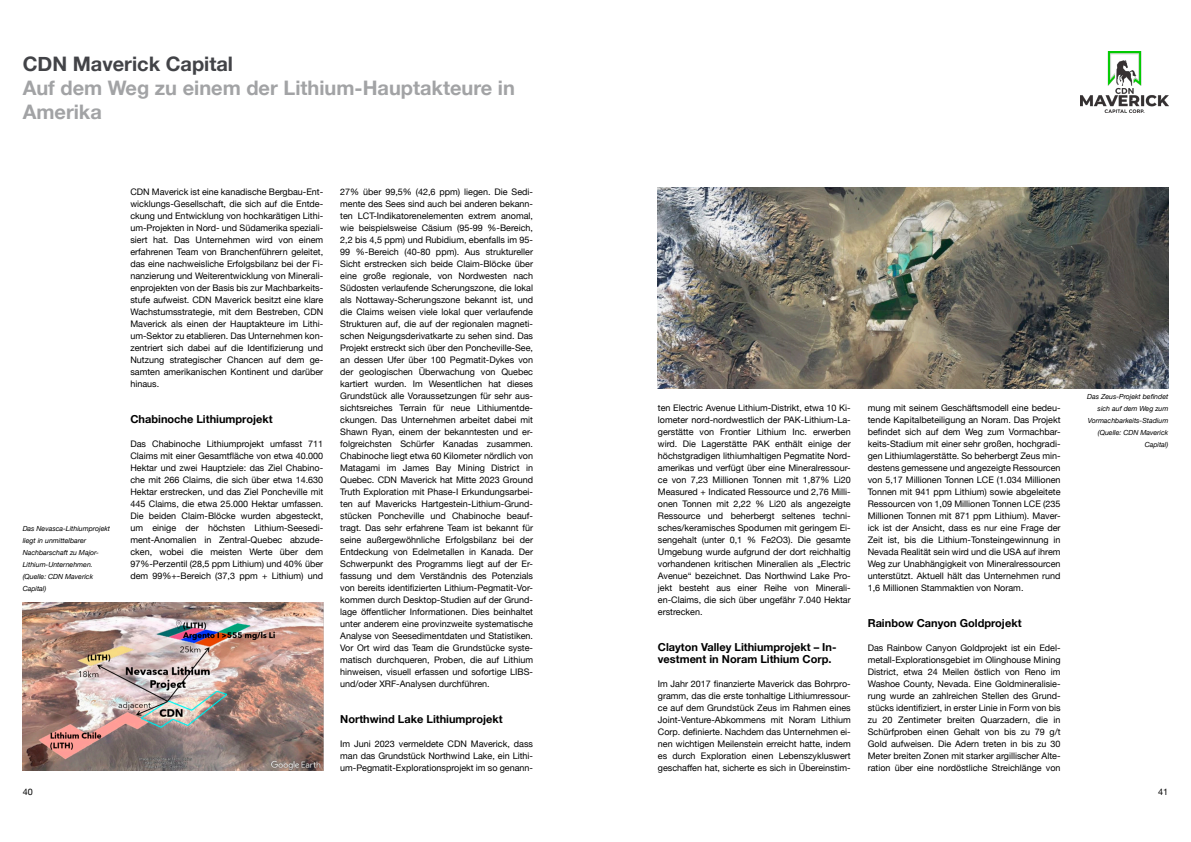
<style>
.page{position:relative;width:1191px;height:842px;background:#fff}
.page>*{position:absolute;margin:0;border:0;box-sizing:border-box;transform-origin:0 0}
.t1{font:700 20px/24px "Helvetica Neue";color:#a2a3a5}
.t2{font:700 20px "Helvetica Neue";color:#424347}
.t3{font:700 11px/12px "Helvetica Neue";color:#000}
.t4{font:9px/12px "Helvetica Neue";color:#000;text-align:justify}
.t5{font:italic 7px/12px "Helvetica Neue";color:#000}
</style>
<div class="page">
<img style="left:1080px;top:51px;width:88px;height:62px">
<img style="left:23px;top:603px;width:300px;height:168px">
<img style="left:658px;top:188px;width:510px;height:201px">
<h1 class="t2" style="left:23px;top:48px;width:212px">CDN Maverick Capital</h1>
<h1 class="t1" style="left:23px;top:76px;width:494px">Auf dem Weg zu einem der Lithium-Hauptakteure in<br>Amerika</h1>
<p class="t5" style="left:23px;top:523px;width:89px">Das Nevasca-Lithiumprojekt liegt in unmittelbarer<br>Nachbarschaft zu Major-<br>Lithium-Unternehmen. (Quelle: CDN Maverick<br>Capital)</p>
<p class="t4" style="left:130px;top:186px;width:194px">CDN Maverick ist eine kanadische Bergbau-Ent&shy;wicklungs-Gesellschaft, die sich auf die Entde&shy;ckung und Entwicklung von hochkarätigen Lithi&shy;um-Projekten in Nord- und Südamerika speziali&shy;siert hat. Das Unternehmen wird von einem erfahrenen Team von Branchenführern geleitet, das eine nachweisliche Erfolgsbilanz bei der Fi&shy;nanzierung und Weiterentwicklung von Minerali&shy;enprojekten von der Basis bis zur Machbarkeits&shy;stufe aufweist. CDN Maverick besitzt eine klare Wachstumsstrategie, mit dem Bestreben, CDN Maverick als einen der Hauptakteure im Lithi&shy;um-Sektor zu etablieren. Das Unternehmen kon&shy;zentriert sich dabei auf die Identifizierung und Nutzung strategischer Chancen auf dem ge&shy;samten amerikanischen Kontinent und darüber hinaus.</p>
<p class="t3" style="left:130px;top:413px;width:144px">Chabinoche Lithiumprojekt</p>
<p class="t4" style="left:130px;top:438px;width:194px">Das Chabinoche Lithiumprojekt umfasst 711<br>Claims mit einer Gesamtfläche von etwa 40.000<br>Hektar und zwei Hauptziele: das Ziel Chabino&shy;che mit 266 Claims, die sich über etwa 14.630<br>Hektar erstrecken, und das Ziel Poncheville mit 445 Claims, die etwa 25.000 Hektar umfassen.<br>Die beiden Claim-Blöcke wurden abgesteckt, um einige der höchsten Lithium-Seesedi&shy;ment-Anomalien in Zentral-Quebec abzude&shy;cken, wobei die meisten Werte über dem 97%-Perzentil (28,5 ppm Lithium) und 40% über dem 99%+-Bereich (37,3 ppm + Lithium) und</p>
<p class="t4" style="left:340px;top:186px;width:194px">27% über 99,5% (42,6 ppm) liegen. Die Sedi&shy;mente des Sees sind auch bei anderen bekann&shy;ten LCT-Indikatorenelementen extrem anomal, wie beispielsweise Cäsium (95-99 %-Bereich, 2,2 bis 4,5 ppm) und Rubidium, ebenfalls im 95- 99 %-Bereich (40-80 ppm). Aus struktureller Sicht erstrecken sich beide Claim-Blöcke über eine große regionale, von Nordwesten nach Südosten verlaufende Scherungszone, die lokal als Nottaway-Scherungszone bekannt ist, und die Claims weisen viele lokal quer verlaufende Strukturen auf, die auf der regionalen magneti&shy;schen Neigungsderivatkarte zu sehen sind. Das Projekt erstreckt sich über den Poncheville-See, an dessen Ufer über 100 Pegmatit-Dykes von der geologischen Überwachung von Quebec kartiert wurden. Im Wesentlichen hat dieses Grundstück alle Voraussetzungen für sehr aus&shy;sichtsreiches Terrain für neue Lithiumentde&shy;ckungen. Das Unternehmen arbeitet dabei mit Shawn Ryan, einem der bekanntesten und er&shy;folgreichsten Schürfer Kanadas zusammen.<br>Chabinoche liegt etwa 60 Kilometer nördlich von Matagami im James Bay Mining District in Quebec. CDN Maverick hat Mitte 2023 Ground Truth Exploration mit Phase-I Erkundungsarbei&shy;ten auf Mavericks Hartgestein-Lithium-Grund&shy;stücken Poncheville und Chabinoche beauf&shy;tragt. Das sehr erfahrene Team ist bekannt für seine außergewöhnliche Erfolgsbilanz bei der Entdeckung von Edelmetallen in Kanada. Der Schwerpunkt des Programms liegt auf der Er&shy;fassung und dem Verständnis des Potenzials von bereits identifizierten Lithium-Pegmatit-Vor&shy;kommen durch Desktop-Studien auf der Grund&shy;lage öffentlicher Informationen. Dies beinhaltet unter anderem eine provinzweite systematische Analyse von Seesedimentdaten und Statistiken.<br>Vor Ort wird das Team die Grundstücke syste&shy;matisch durchqueren, Proben, die auf Lithium hinweisen, visuell erfassen und sofortige LIBS&shy;und/oder XRF-Analysen durchführen.</p>
<p class="t3" style="left:340px;top:713px;width:164px">Northwind Lake Lithiumprojekt</p>
<p class="t4" style="left:340px;top:738px;width:194px">Im Juni 2023 vermeldete CDN Maverick, dass man das Grundstück Northwind Lake, ein Lithi&shy;um-Pegmatit-Explorationsprojekt im so genann-</p>
<p class="t4" style="left:658px;top:402px;width:194px">ten Electric Avenue Lithium-Distrikt, etwa 10 Ki&shy;lometer nord-nordwestlich der PAK-Lithium-La&shy;gerstätte von Frontier Lithium Inc. erwerben wird. Die Lagerstätte PAK enthält einige der höchstgradigen lithiumhaltigen Pegmatite Nord&shy;amerikas und verfügt über eine Mineralressour&shy;ce von 7,23 Millionen Tonnen mit 1,87% Li20<br>Measured + Indicated Ressource und 2,76 Milli&shy;onen Tonnen mit 2,22 % Li20 als angezeigte Ressource und beherbergt seltenes techni&shy;sches/keramisches Spodumen mit geringem Ei&shy;sengehalt (unter 0,1 % Fe2O3). Die gesamte Umgebung wurde aufgrund der dort reichhaltig vorhandenen kritischen Mineralien als „Electric Avenue“ bezeichnet. Das Northwind Lake Pro&shy;jekt besteht aus einer Reihe von Minerali&shy;en-Claims, die sich über ungefähr 7.040 Hektar erstrecken.</p>
<p class="t3" style="left:658px;top:641px;width:180px">Clayton Valley Lithiumprojekt – In&shy;vestment in Noram Lithium Corp.</p>
<p class="t4" style="left:658px;top:678px;width:194px">Im Jahr 2017 finanzierte Maverick das Bohrpro&shy;gramm, das die erste tonhaltige Lithiumressour&shy;ce auf dem Grundstück Zeus im Rahmen eines Joint-Venture-Abkommens mit Noram Lithium Corp. definierte. Nachdem das Unternehmen ei&shy;nen wichtigen Meilenstein erreicht hatte, indem es durch Exploration einen Lebenszykluswert geschaffen hat, sicherte es sich in Übereinstim-</p>
<p class="t4" style="left:867px;top:402px;width:194px">mung mit seinem Geschäftsmodell eine bedeu&shy;tende Kapitalbeteiligung an Noram. Das Projekt befindet sich auf dem Weg zum Vormachbar&shy;keits-Stadium mit einer sehr großen, hochgradi&shy;gen Lithiumlagerstätte. So beherbergt Zeus min&shy;destens gemessene und angezeigte Ressourcen von 5,17 Millionen Tonnen LCE (1.034 Millionen Tonnen mit 941 ppm Lithium) sowie abgeleitete Ressourcen von 1,09 Millionen Tonnen LCE (235<br>Millionen Tonnen mit 871 ppm Lithium). Maver&shy;ick ist der Ansicht, dass es nur eine Frage der Zeit ist, bis die Lithium-Tonsteingewinnung in Nevada Realität sein wird und die USA auf ihrem Weg zur Unabhängigkeit von Mineralressourcen unterstützt. Aktuell hält das Unternehmen rund 1,6 Millionen Stammaktien von Noram.</p>
<p class="t3" style="left:867px;top:617px;width:155px">Rainbow Canyon Goldprojekt</p>
<p class="t4" style="left:867px;top:642px;width:194px">Das Rainbow Canyon Goldprojekt ist ein Edel&shy;metall-Explorationsgebiet im Olinghouse Mining District, etwa 24 Meilen östlich von Reno im Washoe County, Nevada. Eine Goldmineralisie&shy;rung wurde an zahlreichen Stellen des Grund&shy;stücks identifiziert, in erster Linie in Form von bis zu 20 Zentimeter breiten Quarzadern, die in Schürfproben einen Gehalt von bis zu 79 g/t Gold aufweisen. Die Adern treten in bis zu 30<br>Meter breiten Zonen mit starker argillischer Alte&shy;ration über eine nordöstliche Streichlänge von</p>
<p class="t5" style="left:1087px;top:391px;width:83px;text-align:right">Das Zeus-Projekt befindet sich auf dem Weg zum<br>Vormachbarkeits-Stadium (Quelle: CDN Maverick<br>Capital)</p>
<p class="t4" style="left:23px;top:786px;width:12px">40</p>
<p class="t4" style="left:1158px;top:786px;width:12px">41</p>
</div>
